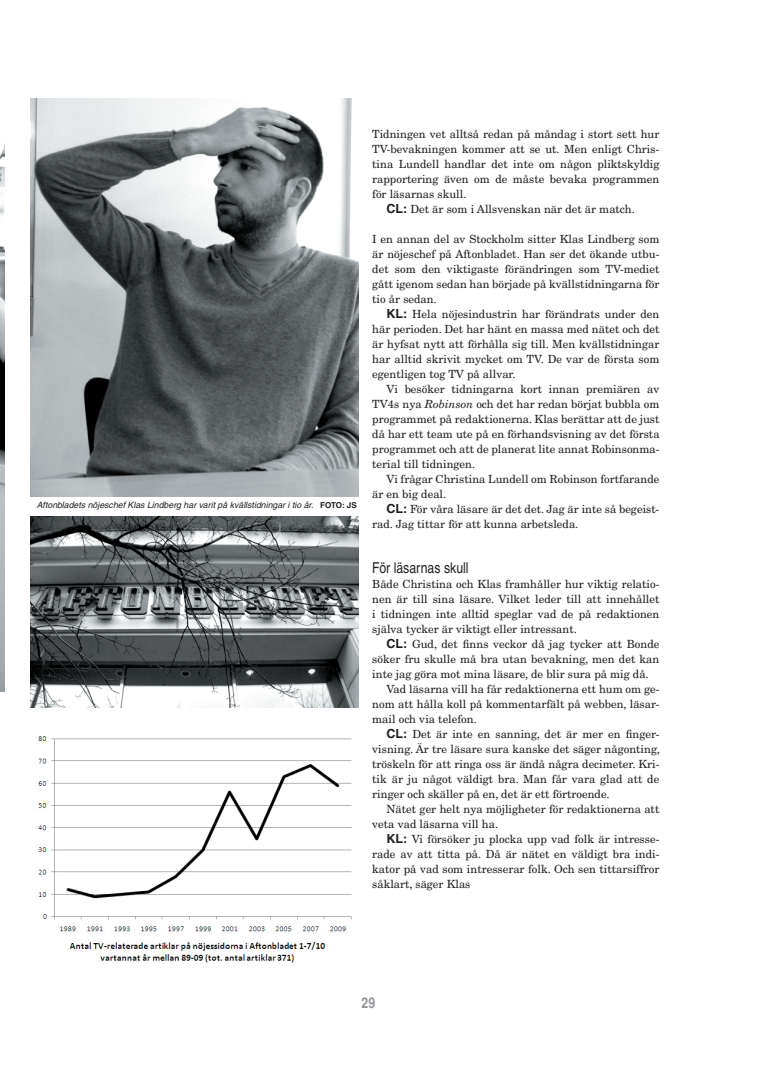
<style>
.page{position:relative;width:780px;height:1088px;background:#fff}
.page>*{position:absolute;margin:0;border:0;box-sizing:border-box;transform-origin:0 0}
.t1{font:condensed 15px "Helvetica";color:#231f20}
.t2{font:700 condensed 15px "Helvetica";color:#939598}
.t3{font:11.25px/15px "New Century Schlbk";color:#231f20;text-align:justify}
.t4{font:italic 8.75px "Helvetica";color:#231f20}
.s1{font-weight:700;font-style:normal;font-size:8.12px}
.s2{font-family:"Helvetica";font-weight:700;font-size:12.5px}
.s3{font-style:italic}
</style>
<div class="page">
<img style="left:0;top:143px;width:5px;height:548px">
<img style="left:31px;top:99px;width:327px;height:397px">
<img style="left:30px;top:516px;width:328px;height:191px">
<img style="left:38px;top:736px;width:314px;height:227px">
<p class="t4" style="left:37px;top:500px;width:321px">Aftonbladets nöjeschef Klas Lindberg har varit på kvällstidningar i tio år. <span class="s1">FOTO: JS</span></p>
<p class="t3" style="left:372px;top:126px;width:288px">Tidningen vet alltså redan på måndag i stort sett hur</p>
<p class="t3" style="left:372px;top:141px;width:289px">TV-bevakningen kommer att se ut. Men enligt Chris-</p>
<p class="t3" style="left:372px;top:156px;width:289px">tina Lundell handlar det inte om någon pliktskyldig</p>
<p class="t3" style="left:372px;top:171px;width:289px">rapportering även om de måste bevaka programmen</p>
<p class="t3" style="left:372px;top:186px;width:96px">för läsarnas skull.</p>
<p class="t3" style="left:386px;top:201px;width:250px"><span class="s2">CL:</span> Det är som i Allsvenskan när det är match.</p>
<p class="t3" style="left:372px;top:231px;width:289px">I en annan del av Stockholm sitter Klas Lindberg som är nöjeschef på Aftonbladet. Han ser det ökande utbu&shy;det som den viktigaste förändringen som TV-mediet gått igenom sedan han började på kvällstidningarna för tio år sedan.</p>
<p class="t3" style="left:372px;top:306px;width:289px;text-indent:14px"><span class="s2">KL:</span> Hela nöjesindustrin har förändrats under den här perioden. Det har hänt en massa med nätet och det är hyfsat nytt att förhålla sig till. Men kvällstidningar har alltid skrivit mycket om TV. De var de första som egentligen tog TV på allvar.</p>
<p class="t3" style="left:372px;top:381px;width:289px;text-indent:14px">Vi besöker tidningarna kort innan premiären av TV4s nya <span class="s3">Robinson</span> och det har redan börjat bubbla om programmet på redaktionerna. Klas berättar att de just då har ett team ute på en förhandsvisning av det första programmet och att de planerat lite annat Robinsonma&shy;terial till tidningen.</p>
<p class="t3" style="left:372px;top:471px;width:289px;text-indent:14px">Vi frågar Christina Lundell om Robinson fortfarande är en big deal.</p>
<p class="t3" style="left:372px;top:501px;width:288px;text-indent:14px"><span class="s2">CL:</span> För våra läsare är det det. Jag är inte så begeist&shy;rad. Jag tittar för att kunna arbetsleda.</p>
<h1 class="t1" style="left:372px;top:559px;width:98px">För läsarnas skull</h1>
<p class="t3" style="left:372px;top:576px;width:289px">Både Christina och Klas framhåller hur viktig relatio&shy;nen är till sina läsare. Vilket leder till att innehållet i tidningen inte alltid speglar vad de på redaktionen själva tycker är viktigt eller intressant.</p>
<p class="t3" style="left:386px;top:636px;width:274px"><span class="s2">CL:</span> Gud, det finns veckor då jag tycker att Bonde</p>
<p class="t3" style="left:372px;top:651px;width:289px">söker fru skulle må bra utan bevakning, men det kan</p>
<p class="t3" style="left:372px;top:666px;width:278px">inte jag göra mot mina läsare, de blir sura på mig då.</p>
<p class="t3" style="left:386px;top:681px;width:274px">Vad läsarna vill ha får redaktionerna ett hum om ge-</p>
<p class="t3" style="left:372px;top:696px;width:289px">nom att hålla koll på kommentarfält på webben, läsar-</p>
<p class="t3" style="left:372px;top:711px;width:106px">mail och via telefon.</p>
<p class="t3" style="left:386px;top:726px;width:274px"><span class="s2">CL:</span> Det är inte en sanning, det är mer en finger-</p>
<p class="t3" style="left:372px;top:741px;width:289px">visning. Är tre läsare sura kanske det säger någonting,</p>
<p class="t3" style="left:372px;top:756px;width:288px">tröskeln för att ringa oss är ändå några decimeter. Kri-</p>
<p class="t3" style="left:372px;top:771px;width:288px">tik är ju något väldigt bra. Man får vara glad att de</p>
<p class="t3" style="left:372px;top:786px;width:239px">ringer och skäller på en, det är ett förtroende.</p>
<p class="t3" style="left:386px;top:801px;width:274px">Nätet ger helt nya möjligheter för redaktionerna att</p>
<p class="t3" style="left:372px;top:816px;width:127px">veta vad läsarna vill ha.</p>
<p class="t3" style="left:386px;top:831px;width:274px"><span class="s2">KL:</span> Vi försöker ju plocka upp vad folk är intresse-</p>
<p class="t3" style="left:372px;top:846px;width:289px">rade av att titta på. Då är nätet en väldigt bra indi-</p>
<p class="t3" style="left:372px;top:861px;width:288px">kator på vad som intresserar folk. Och sen tittarsiffror</p>
<p class="t3" style="left:372px;top:876px;width:100px">såklart, säger Klas</p>
<h1 class="t2" style="left:361px;top:994px;width:15px">29</h1>
</div>
